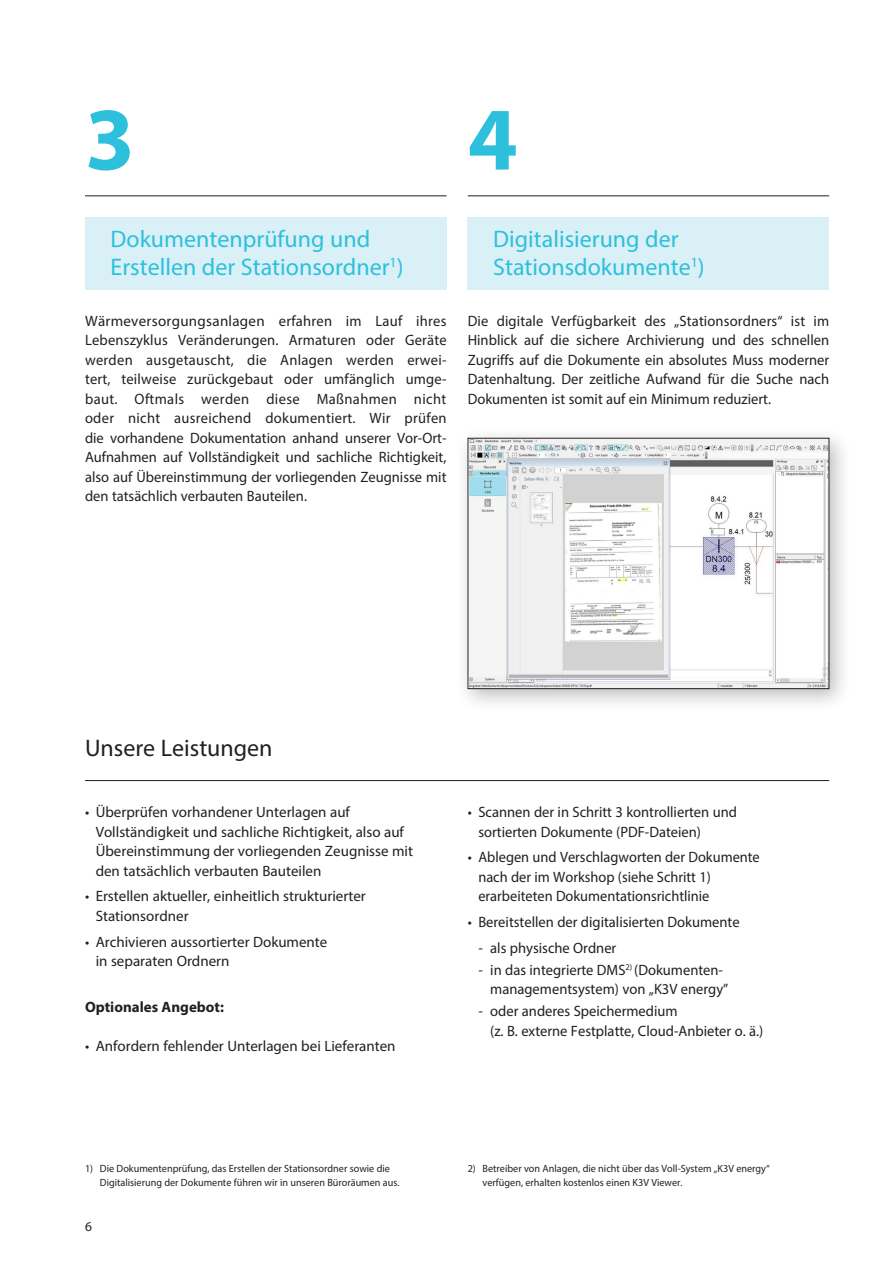
<style>
.page{position:relative;width:893px;height:1263px;background:#fff}
.page>*{position:absolute;margin:0;border:0;box-sizing:border-box;transform-origin:0 0}
.t1{font:700 90px "Myriad Pro";color:#2dc0dc}
.t2{font:24px/28.8px "Myriad Pro";color:#2dc0dc}
.t3{font:24px "Myriad Pro";color:#231f20}
.t4{font:15px/19.5px "Myriad Pro";color:#231f20}
.t5{font:700 15px "Myriad Pro";color:#231f20}
.t6{font:13.5px "Myriad Pro";color:#231f20}
.t7{font:10.5px/13.5px "Myriad Pro";color:#231f20}
</style>
<div class="page">
<div style="left:85px;top:217px;width:361px;height:72px;background:#d9f0f7"></div>
<div style="left:468px;top:217px;width:361px;height:72px;background:#d9f0f7"></div>
<hr style="left:85px;top:780px;width:744px;height:1px;background:#231f20">
<hr style="left:85px;top:196px;width:361px;height:1px;background:#231f20">
<hr style="left:468px;top:196px;width:361px;height:1px;background:#231f20">
<div style="left:456px;top:426px;width:396px;height:286px;background:#231f20;opacity:.3"></div>
<img style="left:470px;top:440px;width:357px;height:247px">
<div style="left:468px;top:438px;width:361px;height:251px;border:1px solid #231f20"></div>
<h1 class="t1" style="left:85px;top:81px;width:51px">3</h1>
<h1 class="t1" style="left:468px;top:81px;width:51px">4</h1>
<h2 class="t2" style="left:111px;top:224px;width:295px">Dokumentenprüfung und<br>Erstellen der Stationsordner<sup>1</sup>)</h2>
<h2 class="t2" style="left:493px;top:224px;width:213px">Digitalisierung der<br>Stationsdokumente<sup>1</sup>)</h2>
<p class="t4" style="left:85px;top:311px;width:363px;text-align:justify">Wärmeversorgungsanlagen erfahren im Lauf ihres Lebenszyklus Veränderungen. Armaturen oder Geräte werden ausgetauscht, die Anlagen werden erwei&shy;tert, teilweise zurückgebaut oder umfänglich umge&shy;baut. Oftmals werden diese Maßnahmen nicht oder nicht ausreichend dokumentiert. Wir prüfen die vorhandene Dokumentation anhand unserer Vor-Ort-Aufnahmen auf Vollständigkeit und sachliche Richtigkeit, also auf Übereinstimmung der vorliegenden Zeugnisse mit den tatsächlich verbauten Bauteilen.</p>
<p class="t4" style="left:468px;top:311px;width:363px;text-align:justify">Die digitale Verfügbarkeit des „Stationsordners“ ist im Hinblick auf die sichere Archivierung und des schnellen Zugriffs auf die Dokumente ein absolutes Muss moderner Datenhaltung. Der zeitliche Aufwand für die Suche nach Dokumenten ist somit auf ein Minimum reduziert.</p>
<h2 class="t3" style="left:85px;top:733px;width:189px">Unsere Leistungen</h2>
<p class="t4" style="left:96px;top:802px;width:319px;text-indent:-11px">• Überprüfen vorhandener Unterlagen auf Vollständigkeit und sachliche Richtigkeit, also auf Übereinstimmung der vorliegenden Zeugnisse mit den tatsächlich verbauten Bauteilen</p>
<p class="t4" style="left:96px;top:886px;width:272px;text-indent:-11px">• Erstellen aktueller, einheitlich strukturierter<br>Stationsordner</p>
<p class="t4" style="left:96px;top:932px;width:233px;text-indent:-11px">• Archivieren aussortierter Dokumente in separaten Ordnern</p>
<p class="t5" style="left:85px;top:997px;width:140px">Optionales Angebot:</p>
<p class="t4" style="left:85px;top:1036px;width:312px">• Anfordern fehlender Unterlagen bei Lieferanten</p>
<p class="t7" style="left:100px;top:1161px;width:301px;text-indent:-15px">1) Die Dokumentenprüfung, das Erstellen der Stationsordner sowie die<br>Digitalisierung der Dokumente führen wir in unseren Büroräumen aus.</p>
<p class="t6" style="left:85px;top:1218px;width:8px">6</p>
<p class="t4" style="left:478px;top:802px;width:260px;text-indent:-11px">• Scannen der in Schritt 3 kontrollierten und sortierten Dokumente (PDF-Dateien)</p>
<p class="t4" style="left:478px;top:847px;width:283px;text-indent:-11px">• Ablegen und Verschlagworten der Dokumente nach der im Workshop (siehe Schritt 1) erarbeiteten Dokumentationsrichtlinie</p>
<p class="t4" style="left:468px;top:912px;width:273px">• Bereitstellen der digitalisierten Dokumente</p>
<p class="t4" style="left:478px;top:938px;width:140px">- als physische Ordner</p>
<p class="t4" style="left:490px;top:960px;width:240px;text-indent:-12px">- in das integrierte DMS<sup>2)</sup> (Dokumenten&shy;managementsystem) von „K3V energy”</p>
<p class="t4" style="left:490px;top:1001px;width:275px;text-indent:-12px">- oder anderes Speichermedium<br>(z. B. externe Festplatte, Cloud-Anbieter o. ä.)</p>
<p class="t7" style="left:483px;top:1161px;width:289px;text-indent:-15px">2) Betreiber von Anlagen, die nicht über das Voll-System „K3V energy“ verfügen, erhalten kostenlos einen K3V Viewer.</p>
</div>
